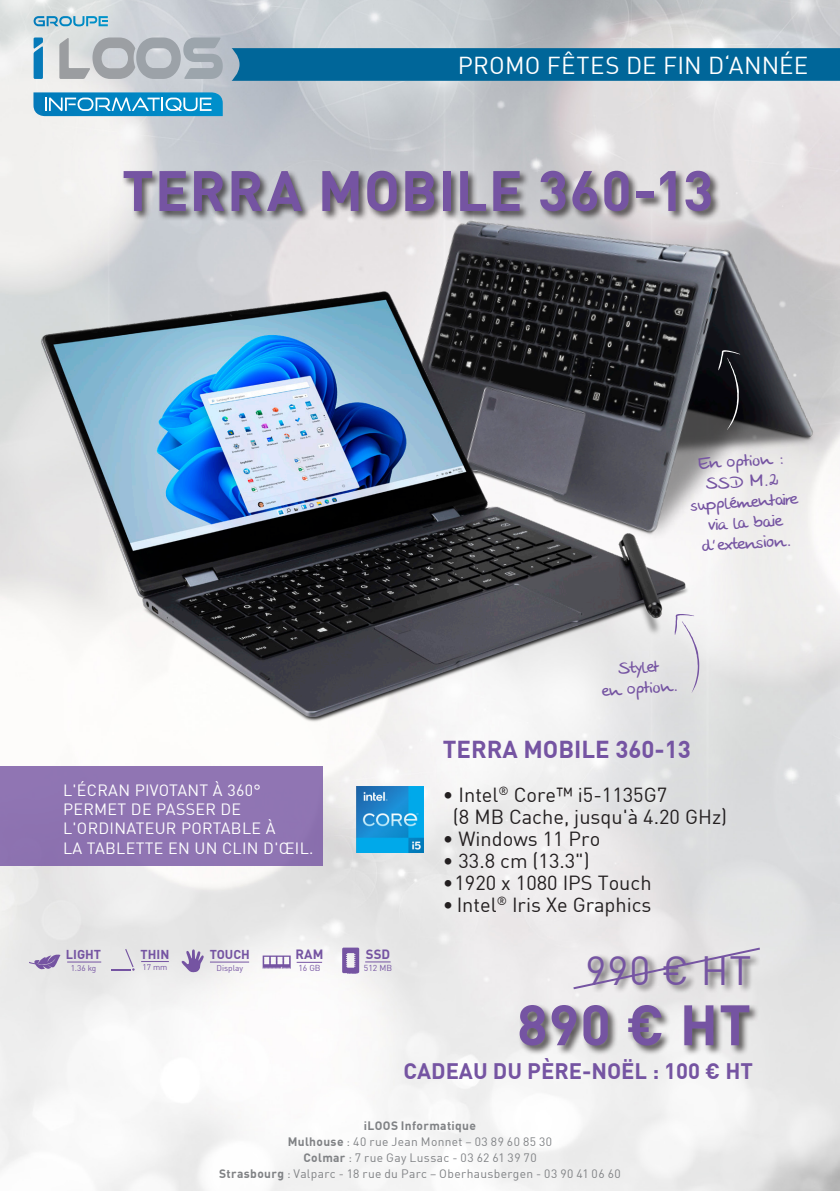
<style>
.page{position:relative;width:840px;height:1191px;background:#fff}
.page>*{position:absolute;margin:0;border:0;box-sizing:border-box;transform-origin:0 0}
.t1{font:700 56px "DIN Offc Pro";letter-spacing:.015em;color:#7554a2}
.t2{font:40px "DIN Offc Pro";color:#7554a2}
.t3{font:24px "DIN Offc Pro";letter-spacing:.015em;color:#fff}
.t4{font:700 24px "DIN Offc Pro";color:#7554a2}
.t5{font:700 22px "DIN Offc Pro";color:#7554a2}
.t6{font:20px "DIN Offc Pro";color:#231f20}
.t7{font:17.2px/20.6px "Stone Handwriting Pro";color:#7554a2;text-align:center}
.t8{font:16px "DIN Offc Pro";letter-spacing:.02em;color:#fff}
.t9{font:700 13.2px "DIN Offc Pro";color:#7554a2}
.t10{font:700 12.6px "DIN Offc Pro";color:#7554a2}
.t11{font:12px "DIN Offc Pro";letter-spacing:.03em;color:#808285}
.t12{font:700 12px "DIN Offc Pro";letter-spacing:.03em;color:#808285}
.t13{font:8.6px "DIN Offc Pro";color:#7554a2}
.t14{font:8.2px "DIN Offc Pro";color:#7554a2}
.s1{font-weight:700}
</style>
<div class="page">
<img style="left:0;top:0;width:839px;height:1191px">
<img style="left:356px;top:786px;width:67px;height:67px">
<div style="left:0;top:766px;width:322px;height:100px;background:#9075b3"></div>
<svg style="left:181px;top:949px;width:22px;height:23px"></svg>
<hr style="left:210px;top:961px;width:39px;height:1px;background:#7554a2">
<svg style="left:262px;top:955px;width:28px;height:13px"></svg>
<svg style="left:296px;top:962px;width:26px;height:1px"></svg>
<svg style="left:342px;top:947px;width:17px;height:26px"></svg>
<svg style="left:365px;top:961px;width:25px;height:1px"></svg>
<svg style="left:29px;top:952px;width:31px;height:19px"></svg>
<hr style="left:67px;top:961px;width:34px;height:1px;background:#7554a2">
<svg style="left:111px;top:949px;width:24px;height:21px"></svg>
<svg style="left:141px;top:961px;width:28px;height:1px"></svg>
<img style="left:329px;top:150px;width:510px;height:126px">
<img style="left:0;top:276px;width:839px;height:457px">
<svg style="left:717px;top:350px;width:22px;height:80px;background:#242528"></svg>
<svg style="left:674px;top:614px;width:24px;height:79px"></svg>
<div style="left:517px;top:1003px;width:242px;height:52px;background:#231f20;opacity:.75"></div>
<div style="left:586px;top:954px;width:174px;height:40px;background:#e7e5e6"></div>
<svg style="left:571px;top:946px;width:190px;height:44px"></svg>
<svg style="left:231px;top:48px;width:608px;height:33px;background:#036799"></svg>
<div style="left:122px;top:169px;width:599px;height:52px;background:#231f20;opacity:.75"></div>
<svg style="left:34px;top:37px;width:9px;height:42px"></svg>
<svg style="left:33px;top:92px;width:190px;height:24px;background:#309bcc"></svg>
<svg style="left:34px;top:16px;width:74px;height:10px"></svg>
<svg style="left:59px;top:37px;width:164px;height:42px;background:#b3b8bd"></svg>
<p class="t3" style="left:457px;top:46px;width:352px">PROMO FÊTES DE FIN D‘ANNÉE</p>
<p class="t1" style="left:122px;top:144px;width:592px">TERRA MOBILE 360-13</p>
<p class="t7" style="left:697px;top:455px;width:86px;rotate:-4deg">En option :<br>SSD M.2</p>
<p class="t7" style="left:689px;top:497px;width:108px;rotate:-4deg">supplémentaire via la baie</p>
<p class="t7" style="left:701px;top:537px;width:90px;rotate:-4deg">d'extension.</p>
<p class="t7" style="left:617px;top:660px;width:42px;rotate:-4deg">Stylet</p>
<p class="t7" style="left:600px;top:682px;width:77px;rotate:-4deg">en option.</p>
<p class="t8" style="left:63px;top:777px;width:199px">L'ÉCRAN PIVOTANT À 360°</p>
<p class="t8" style="left:63px;top:796px;width:179px">PERMET DE PASSER DE</p>
<p class="t8" style="left:63px;top:816px;width:214px">L'ORDINATEUR PORTABLE À</p>
<p class="t8" style="left:63px;top:835px;width:252px">LA TABLETTE EN UN CLIN D'ŒIL.</p>
<p class="t4" style="left:442px;top:729px;width:249px">TERRA MOBILE 360-13</p>
<p class="t6" style="left:442px;top:779px;width:226px">• Intel<sup>®</sup> Core™ i5-1135G7</p>
<p class="t6" style="left:452px;top:801px;width:275px">(8 MB Cache, jusqu'à 4.20 GHz)</p>
<p class="t6" style="left:442px;top:823px;width:159px">• Windows 11 Pro</p>
<p class="t6" style="left:442px;top:845px;width:148px">• 33.8 cm (13.3")</p>
<p class="t6" style="left:442px;top:867px;width:210px">•1920 x 1080 IPS Touch</p>
<p class="t6" style="left:442px;top:889px;width:210px">• Intel<sup>®</sup> Iris Xe Graphics</p>
<p class="t10" style="left:66px;top:944px;width:37px">LIGHT</p>
<p class="t14" style="left:71px;top:961px;width:27px">1.36 kg</p>
<p class="t10" style="left:140px;top:943px;width:30px">THIN</p>
<p class="t14" style="left:142px;top:960px;width:27px">17 mm</p>
<p class="t10" style="left:210px;top:944px;width:42px">TOUCH</p>
<p class="t14" style="left:216px;top:961px;width:28px">Display</p>
<p class="t9" style="left:295px;top:943px;width:29px">RAM</p>
<p class="t13" style="left:298px;top:961px;width:24px">16 GB</p>
<p class="t9" style="left:366px;top:943px;width:26px">SSD</p>
<p class="t13" style="left:364px;top:961px;width:30px">512 MB</p>
<p class="t2" style="left:585px;top:938px;width:168px">990 € HT</p>
<p class="t1" style="left:517px;top:978px;width:235px">890 € HT</p>
<p class="t5" style="left:403px;top:1052px;width:351px">CADEAU DU PÈRE-NOËL : 100 € HT</p>
<p class="t12" style="left:363px;top:1115px;width:114px">iLOOS Informatique</p>
<p class="t11" style="left:287px;top:1132px;width:266px"><span class="s1">Mulhouse</span> : 40 rue Jean Monnet – 03 89 60 85 30</p>
<p class="t11" style="left:303px;top:1148px;width:235px"><span class="s1">Colmar</span> : 7 rue Gay Lussac - 03 62 61 39 70</p>
<p class="t11" style="left:219px;top:1164px;width:403px"><span class="s1">Strasbourg</span> : Valparc - 18 rue du Parc – Oberhausbergen - 03 90 41 06 60</p>
</div>
